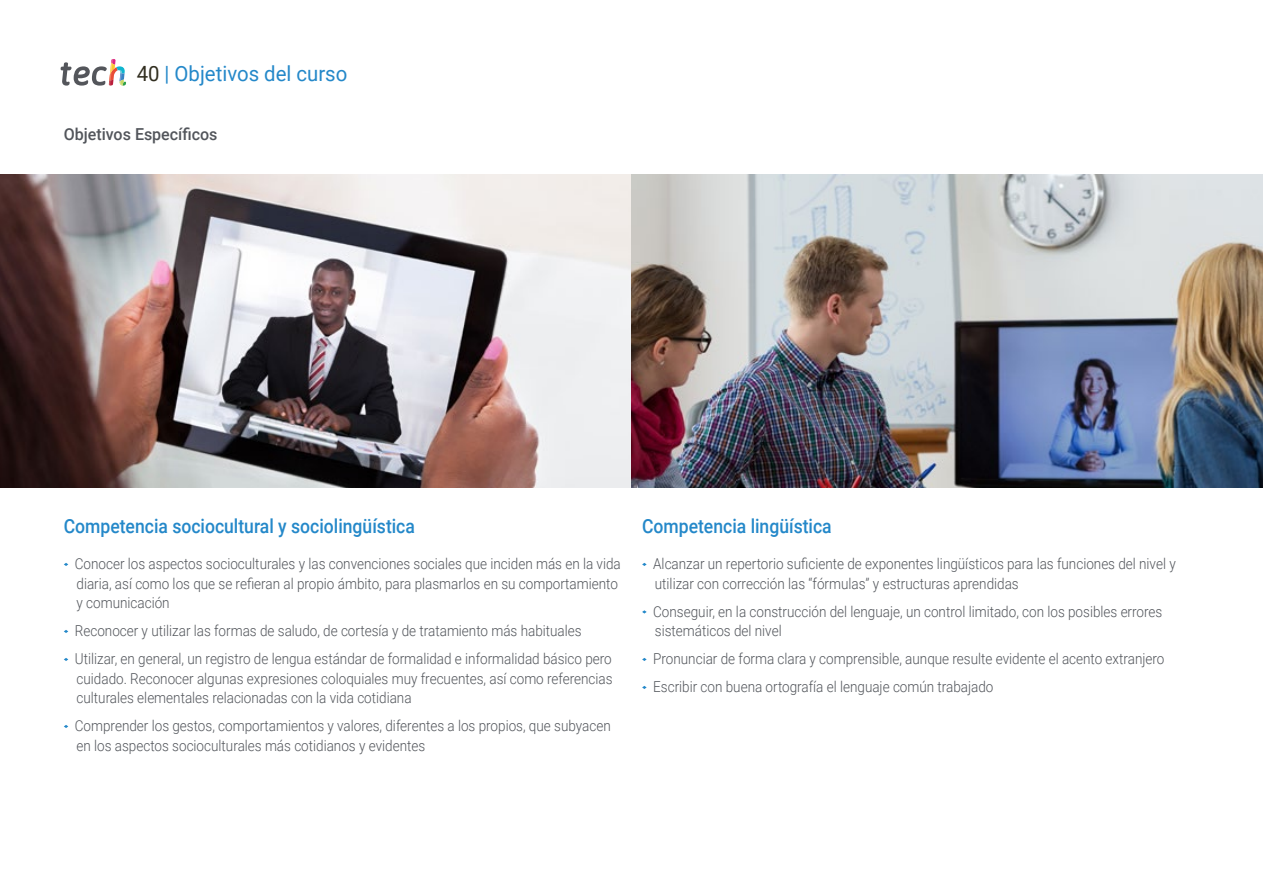
<style>
.page{position:relative;width:1263px;height:893px;background:#fff}
.page>*{position:absolute;margin:0;border:0;box-sizing:border-box;transform-origin:0 0}
.t1{font:21px "Roboto";color:#2488c9}
.t2{font:500 19.5px "Roboto";color:#2488c9;scale:.9 1}
.t3{font:500 16.5px "Roboto";color:#52555b}
.t4{font:300 15px/19.5px "Roboto";color:#52555b;scale:.9 1}
.s1{color:#312e20}
</style>
<div class="page">
<svg style="left:61px;top:59px;width:65px;height:27px"></svg>
<svg style="left:64px;top:563px;width:4px;height:3px"></svg>
<svg style="left:64px;top:630px;width:4px;height:3px"></svg>
<svg style="left:64px;top:658px;width:4px;height:3px"></svg>
<svg style="left:64px;top:725px;width:4px;height:3px"></svg>
<svg style="left:642px;top:610px;width:5px;height:3px"></svg>
<img style="left:0;top:174px;width:1263px;height:313px">
<h1 class="t1" style="left:137px;top:59px;width:212px"><span class="s1">40</span> | Objetivos del curso</h1>
<p class="t3" style="left:64px;top:123px;width:155px">Objetivos Específicos</p>
<h2 class="t2" style="left:64px;top:512px;width:392px">Competencia sociocultural y sociolingüística</h2>
<p class="t4" style="left:75px;top:553px;width:608px">Conocer los aspectos socioculturales y las convenciones sociales que inciden más en la vida diaria, así como los que se refieran al propio ámbito, para plasmarlos en su comportamiento y comunicación</p>
<p class="t4" style="left:75px;top:616px;width:598px;line-height:28px">Reconocer y utilizar las formas de saludo, de cortesía y de tratamiento más habituales<br>Utilizar, en general, un registro de lengua estándar de formalidad e informalidad básico pero</p>
<p class="t4" style="left:77px;top:668px;width:597px">cuidado. Reconocer algunas expresiones coloquiales muy frecuentes, así como referencias culturales elementales relacionadas con la vida cotidiana</p>
<p class="t4" style="left:75px;top:715px;width:597px">Comprender los gestos, comportamientos y valores, diferentes a los propios, que subyacen en los aspectos socioculturales más cotidianos y evidentes</p>
<h2 class="t2" style="left:642px;top:512px;width:212px">Competencia lingüística</h2>
<p class="t4" style="left:653px;top:553px;width:582px">Alcanzar un repertorio suficiente de exponentes lingüísticos para las funciones del nivel y utilizar con corrección las “fórmulas” y estructuras aprendidas</p>
<p class="t4" style="left:653px;top:601px;width:567px">Conseguir, en la construcción del lenguaje, un control limitado, con los posibles errores sistemáticos del nivel</p>
<p class="t4" style="left:653px;top:644px;width:570px;line-height:28px">Pronunciar de forma clara y comprensible, aunque resulte evidente el acento extranjero<br>Escribir con buena ortografía el lenguaje común trabajado</p>
</div>
